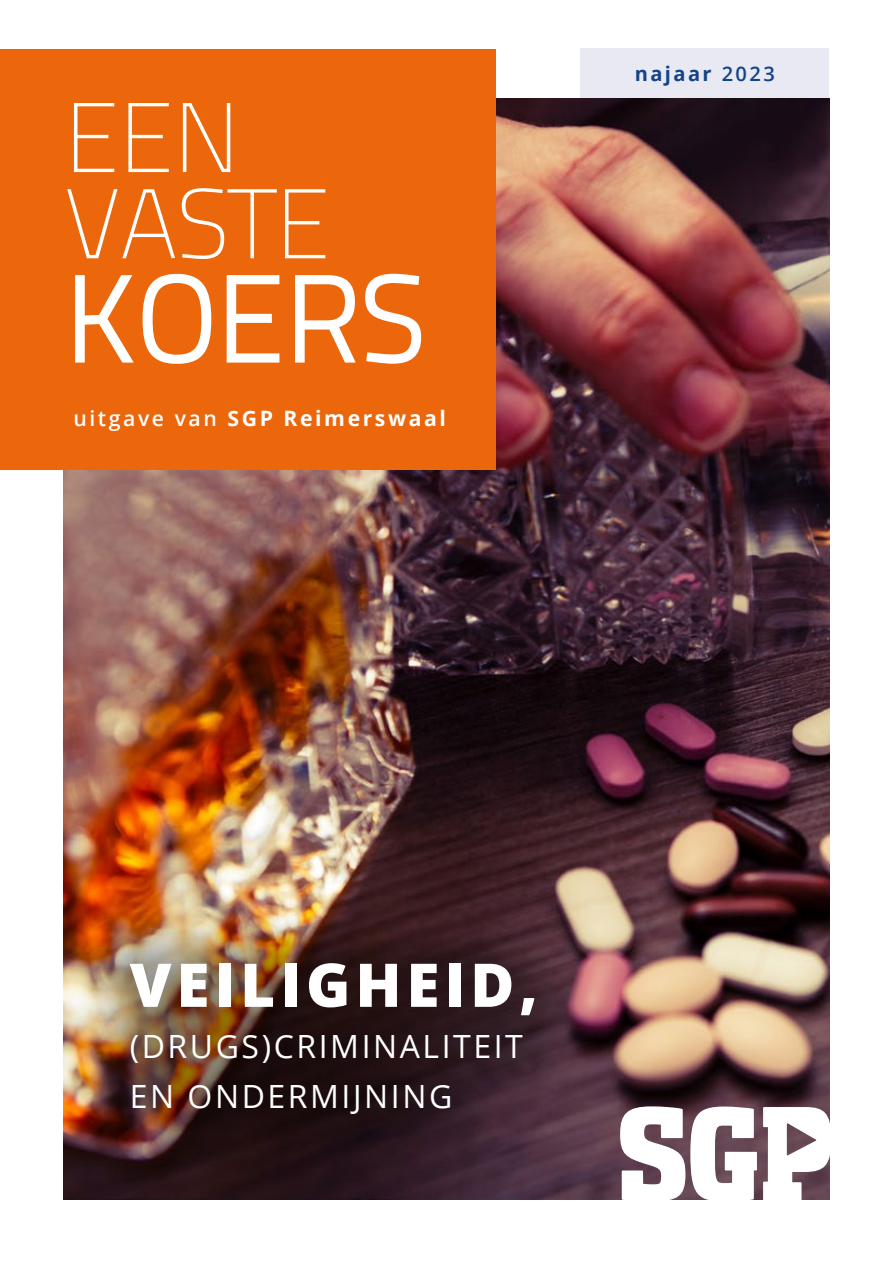
<style>
.page{position:relative;width:893px;height:1263px;background:#fff}
.page>*{position:absolute;margin:0;border:0;box-sizing:border-box;transform-origin:0 0}
.t1{font:125.7px "Titillium Text 22 L";letter-spacing:-.02em;color:#fff}
.t2{font:100 98.7px/86.2px "Titillium Text 22 L";letter-spacing:-.02em;color:#fff}
.t3{font:800 60.3px "Open Sans";letter-spacing:.08em;color:#fff}
.t4{font:31.95px/50.7px "Open Sans";letter-spacing:.08em;color:#fff}
.t5{font:700 21.15px "Open Sans";letter-spacing:.12em;color:#fff}
.t6{font:700 20.1px "Open Sans";letter-spacing:.12em;color:#134486}
.s1{font-weight:600}
</style>
<div class="page">
<div style="left:580px;top:49px;width:249px;height:49px;background:#e9e9f4"></div>
<img style="left:64px;top:99px;width:765px;height:1100px">
<svg style="left:763px;top:1107px;width:67px;height:93px"></svg>
<svg style="left:620px;top:1106px;width:137px;height:94px"></svg>
<div style="left:74px;top:906px;width:521px;height:269px;background:#000;opacity:.43"></div>
<div style="left:0;top:49px;width:495px;height:421px;background:#ec660b"></div>
<h2 class="t2" style="left:64px;top:90px;width:269px">EEN<br>VASTE</h2>
<h1 class="t1" style="left:64px;top:225px;width:364px">KOERS</h1>
<p class="t5" style="left:73px;top:403px;width:374px"><span class="s1">uitgave van</span> SGP Reimerswaal</p>
<p class="t6" style="left:635px;top:60px;width:142px">najaar <span class="s1">2023</span></p>
<h3 class="t3" style="left:130px;top:939px;width:410px">VEILIGHEID,</h3>
<p class="t4" style="left:130px;top:1020px;width:395px">(DRUGS)CRIMINALITEIT<br>EN ONDERMIJNING</p>
</div>
